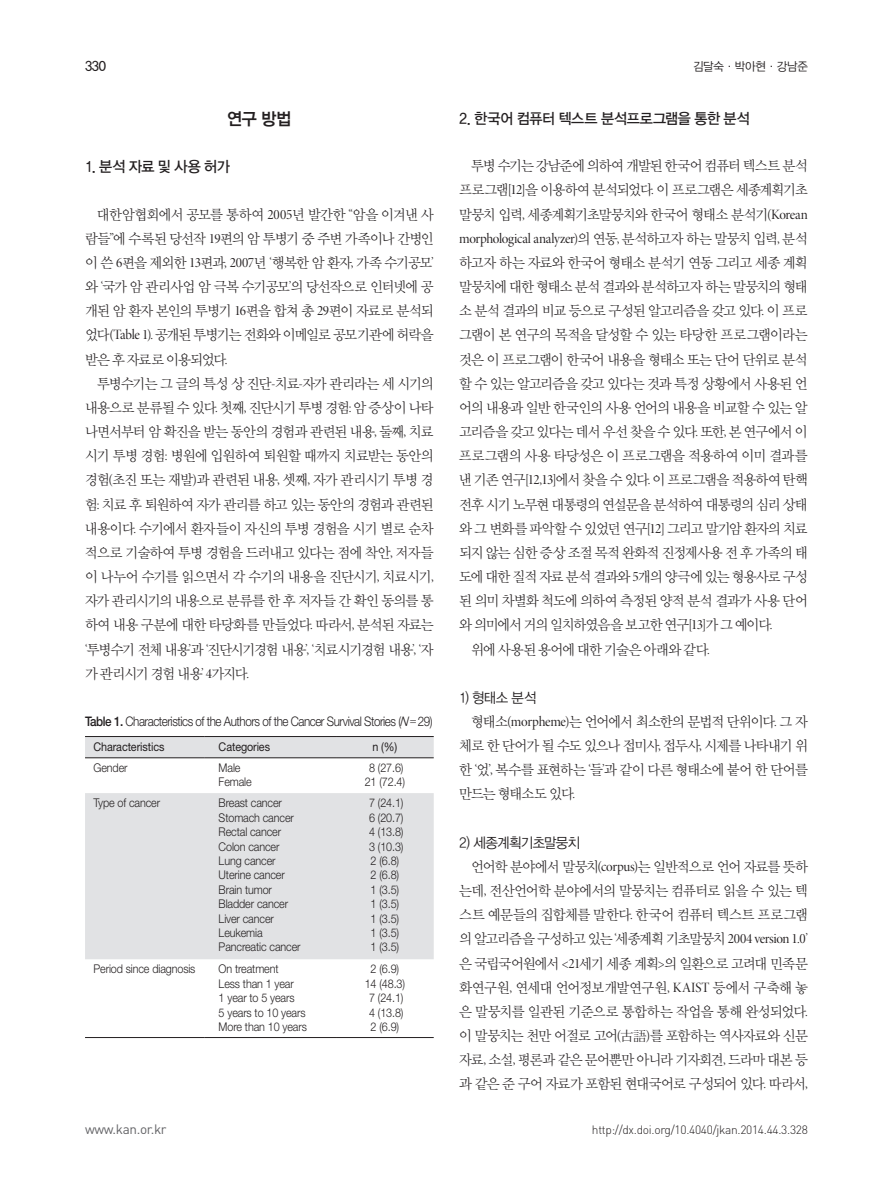
<style>
.page{position:relative;width:893px;height:1191px;background:#fff}
.page>*{position:absolute;margin:0;border:0;box-sizing:border-box;transform-origin:0 0}
.t1{font:17.25px "YDIYGO340";color:#231f20;scale:.95 1}
.t2{font:15px "YDIYGO330";letter-spacing:-.025em;color:#231f20;scale:.95 1}
.t3{font:14.25px/24.2px "YDIY Mj O320";letter-spacing:-.065em;color:#231f20;text-align:justify;scale:.96 1}
.t4{font:14.25px "Minion Pro Disp";letter-spacing:-.025em;color:#231f20;scale:.96 1}
.t5{font:14.25px "YDIY Mj O320";letter-spacing:-.045em;color:#231f20;scale:.96 1}
.t6{font:14.25px "YDIY Mj O320";letter-spacing:-.03em;color:#231f20;scale:.96 1}
.t7{font:14.25px "YDIY Mj O320";letter-spacing:-.035em;color:#231f20;scale:.96 1}
.t8{font:14.25px "YDIYGO320";letter-spacing:-.055em;color:#231f20;scale:.95 1}
.t9{font:13.5px "DIN Pro";letter-spacing:-.025em;color:#636366}
.t10{font:13.5px "YDIYGO330";color:#231f20;scale:.95 1}
.t11{font:300 13.2px "Helvetica Neue LT Std";letter-spacing:-.04em;color:#231f20;scale:.88 1}
.t12{font:300 12px/14.4px "Helvetica Neue LT Std";letter-spacing:-.01em;color:#231f20;scale:.9 1}
.t13{font:300 12px "DIN Pro";letter-spacing:-.025em;color:#231f20}
.t14{font:12px "Helvetica Neue LT Std";letter-spacing:-.01em;color:#231f20;scale:.9 1}
.t15{font:12px "YDIYGO320";letter-spacing:-.02em;color:#231f20;scale:.95 1}
.s1{font-family:"Minion Pro Disp"}
.s2{font-weight:500}
.s3{font-style:italic}
.s4{font-family:"Dotum";font-weight:400;font-size:11.85px}
.s5{font-family:"YDIY Mj O320"}
</style>
<div class="page">
<svg style="left:85px;top:737px;width:349px;height:222px;fill:#e1e2e4"></svg>
<hr style="left:85px;top:1037px;width:119px;height:1px;background:#231f20">
<hr style="left:204px;top:1037px;width:132px;height:1px;background:#231f20">
<hr style="left:336px;top:1037px;width:98px;height:1px;background:#231f20">
<hr style="left:85px;top:736px;width:119px;height:1px;background:#231f20">
<hr style="left:204px;top:736px;width:132px;height:1px;background:#231f20">
<hr style="left:336px;top:736px;width:98px;height:1px;background:#231f20">
<hr style="left:85px;top:757px;width:119px;height:1px;background:#231f20">
<hr style="left:204px;top:757px;width:132px;height:1px;background:#231f20">
<hr style="left:336px;top:757px;width:98px;height:1px;background:#231f20">
<p class="t10" style="left:85px;top:59px;width:24px">330</p>
<p class="t1" style="left:227px;top:109px;width:69px">연구 방법</p>
<p class="t2" style="left:85px;top:158px;width:169px">1. 분석 자료 및 사용 허가　</p>
<p class="t3" style="left:85px;top:202px;width:365px;text-indent:12px">대한암협회에서 공모를 통하여 <span class="s1">2005</span>년 발간한 <span class="s1">“</span>암을 이겨낸 사 람들<span class="s1">”</span>에 수록된 당선작 <span class="s1">19</span>편의 암 투병기 중 주변 가족이나 간병인 이 쓴 <span class="s1">6</span>편을 제외한 <span class="s1">13</span>편과<span class="s1">, 2007</span>년 <span class="s1">‘</span>행복한 암 환자<span class="s1">,</span> 가족 수기공모<span class="s1">’ </span>와 <span class="s1">‘</span>국가 암 관리사업 암 극복 수기공모<span class="s1">’</span>의 당선작으로 인터넷에 공 개된 암 환자 본인의 투병기 <span class="s1">16</span>편을 합쳐 총 <span class="s1">29</span>편이 자료로 분석되 었다<span class="s1">(Table 1).</span> 공개된 투병기는 전화와 이메일로 공모기관에 허락을 받은 후 자료로 이용되었다<span class="s1">.</span></p>
<p class="t3" style="left:85px;top:371px;width:365px;text-indent:12px">투병수기는 그 글의 특성 상 진단<span class="s1">-</span>치료<span class="s1">-</span>자가 관리라는 세 시기의 내용으로 분류될 수 있다<span class="s1">.</span> 첫째<span class="s1">,</span> 진단시기 투병 경험<span class="s1">:</span> 암 증상이 나타 나면서부터 암 확진을 받는 동안의 경험과 관련된 내용<span class="s1">,</span> 둘째<span class="s1">,</span> 치료 시기 투병 경험<span class="s1">:</span> 병원에 입원하여 퇴원할 때까지 치료받는 동안의 경험<span class="s1">(</span>초진 또는 재발<span class="s1">)</span>과 관련된 내용<span class="s1">,</span> 셋째<span class="s1">,</span> 자가 관리시기 투병 경 험<span class="s1">:</span> 치료 후 퇴원하여 자가 관리를 하고 있는 동안의 경험과 관련된 내용이다<span class="s1">.</span> 수기에서 환자들이 자신의 투병 경험을 시기 별로 순차 적으로 기술하여 투병 경험을 드러내고 있다는 점에 착안<span class="s1">,</span> 저자들 이 나누어 수기를 읽으면서 각 수기의 내용을 진단시기<span class="s1">,</span> 치료시기<span class="s1">, </span>자가 관리시기의 내용으로 분류를 한 후 저자들 간 확인 동의를 통 하여 내용 구분에 대한 타당화를 만들었다<span class="s1">.</span> 따라서<span class="s1">,</span> 분석된 자료는 <span class="s1">‘</span>투병수기 전체 내용<span class="s1">’</span>과 <span class="s1">‘</span>진단시기경험 내용<span class="s1">’, ‘</span>치료시기경험 내용<span class="s1">’, ‘</span>자 가 관리시기 경험 내용<span class="s1">’ 4</span>가지다<span class="s1">.</span></p>
<p class="t11" style="left:85px;top:713px;width:396px"><span class="s2">Table 1.</span> Characteristics of the Authors of the Cancer Survival Stories (<span class="s3">N</span><span class="s4">=</span>29)</p>
<p class="t14" style="left:94px;top:739px;width:80px">Characteristics</p>
<p class="t14" style="left:219px;top:739px;width:59px">Categories</p>
<p class="t14" style="left:372px;top:739px;width:29px">n (%)</p>
<p class="t12" style="left:94px;top:760px;width:39px">Gender</p>
<p class="t12" style="left:219px;top:760px;width:38px">Male<br>Female</p>
<p class="t12" style="left:365px;top:760px;width:46px;text-align:center">8 (27.6)<br>21 (72.4)</p>
<p class="t12" style="left:94px;top:795px;width:76px">Type of cancer</p>
<p class="t12" style="left:219px;top:795px;width:93px">Breast cancer<br>Stomach cancer<br>Rectal cancer<br>Colon cancer<br>Lung cancer<br>Uterine cancer<br>Brain tumor<br>Bladder cancer<br>Liver cancer<br>Leukemia<br>Pancreatic cancer</p>
<p class="t12" style="left:369px;top:795px;width:40px">7 (24.1)<br>6 (20.7)<br>4 (13.8)<br>3 (10.3)<br>2 (6.8)<br>2 (6.8)<br>1 (3.5)<br>1 (3.5)<br>1 (3.5)<br>1 (3.5)<br>1 (3.5)</p>
<p class="t12" style="left:94px;top:961px;width:115px">Period since diagnosis</p>
<p class="t12" style="left:219px;top:961px;width:100px">On treatment<br>Less than 1 year<br>1 year to 5 years<br>5 years to 10 years<br>More than 10 years</p>
<p class="t12" style="left:365px;top:961px;width:46px;text-align:center">2 (6.9)<br>14 (48.3)<br>7 (24.1)<br>4 (13.8)<br>2 (6.9)</p>
<p class="t15" style="left:693px;top:60px;width:122px">김달숙·박아현·강남준</p>
<p class="t2" style="left:459px;top:110px;width:307px">2. 한국어 컴퓨터 텍스트 분석프로그램을 통한 분석</p>
<p class="t3" style="left:459px;top:154px;width:365px;text-indent:12px">투병 수기는 강남준에 의하여 개발된 한국어 컴퓨터 텍스트 분석 프로그램<span class="s1">[12]</span>을 이용하여 분석되었다<span class="s1">.</span> 이 프로그램은 세종계획기초 말뭉치 입력<span class="s1">,</span> 세종계획기초말뭉치와 한국어 형태소 분석기<span class="s1">(Korean</span></p>
<p class="t4" style="left:459px;top:230px;width:365px">morphological analyzer)<span class="s5">의 연동</span>, <span class="s5">분석하고자 하는 말뭉치 입력</span>, <span class="s5">분석</span></p>
<p class="t3" style="left:459px;top:251px;width:365px">하고자 하는 자료와 한국어 형태소 분석기 연동 그리고 세종 계획</p>
<p class="t3" style="left:459px;top:275px;width:365px">말뭉치에 대한 형태소 분석 결과와 분석하고자 하는 말뭉치의 형태</p>
<p class="t3" style="left:459px;top:299px;width:365px">소 분석 결과의 비교 등으로 구성된 알고리즘을 갖고 있다<span class="s1">.</span> 이 프로</p>
<p class="t5" style="left:459px;top:328px;width:365px">그램이 본 연구의 목적을 달성할 수 있는 타당한 프로그램이라는</p>
<p class="t3" style="left:459px;top:347px;width:365px">것은 이 프로그램이 한국어 내용을 형태소 또는 단어 단위로 분석</p>
<p class="t3" style="left:459px;top:371px;width:365px">할 수 있는 알고리즘을 갖고 있다는 것과 특정 상황에서 사용된 언</p>
<p class="t3" style="left:459px;top:395px;width:365px">어의 내용과 일반 한국인의 사용 언어의 내용을 비교할 수 있는 알</p>
<p class="t3" style="left:459px;top:420px;width:365px">고리즘을 갖고 있다는 데서 우선 찾을 수 있다<span class="s1">.</span> 또한<span class="s1">,</span> 본 연구에서 이</p>
<p class="t6" style="left:459px;top:449px;width:365px">프로그램의 사용 타당성은 이 프로그램을 적용하여 이미 결과를</p>
<p class="t3" style="left:459px;top:468px;width:365px">낸 기존 연구<span class="s1">[12,13]</span>에서 찾을 수 있다<span class="s1">.</span> 이 프로그램을 적용하여 탄핵</p>
<p class="t3" style="left:459px;top:492px;width:365px">전후 시기 노무현 대통령의 연설문을 분석하여 대통령의 심리 상태</p>
<p class="t3" style="left:459px;top:516px;width:365px">와 그 변화를 파악할 수 있었던 연구<span class="s1">[12]</span> 그리고 말기암 환자의 치료</p>
<p class="t3" style="left:459px;top:540px;width:365px">되지 않는 심한 증상 조절 목적 완화적 진정제사용 전 후 가족의 태</p>
<p class="t3" style="left:459px;top:565px;width:365px">도에 대한 질적 자료 분석 결과와 <span class="s1">5</span>개의 양극에 있는 형용사로 구성</p>
<p class="t3" style="left:459px;top:589px;width:365px">된 의미 차별화 척도에 의하여 측정된 양적 분석 결과가 사용 단어</p>
<p class="t3" style="left:459px;top:613px;width:328px">와 의미에서 거의 일치하였음을 보고한 연구<span class="s1">[13]</span>가 그 예이다<span class="s1">.</span></p>
<p class="t7" style="left:471px;top:642px;width:250px">위에 사용된 용어에 대한 기술은 아래와 같다<span class="s1">.</span></p>
<p class="t8" style="left:459px;top:690px;width:83px">1) 형태소 분석</p>
<p class="t3" style="left:459px;top:709px;width:365px;text-indent:12px">형태소<span class="s1">(morpheme)</span>는 언어에서 최소한의 문법적 단위이다<span class="s1">.</span> 그 자 체로 한 단어가 될 수도 있으나 접미사<span class="s1">,</span> 접두사<span class="s1">,</span> 시제를 나타내기 위 한 <span class="s1">‘</span>었<span class="s1">’,</span> 복수를 표현하는 <span class="s1">‘</span>들<span class="s1">’</span>과 같이 다른 형태소에 붙어 한 단어를 만드는 형태소도 있다<span class="s1">.</span></p>
<p class="t8" style="left:459px;top:834px;width:129px">2) 세종계획기초말뭉치</p>
<p class="t3" style="left:459px;top:854px;width:365px;text-indent:12px">언어학 분야에서 말뭉치<span class="s1">(corpus)</span>는 일반적으로 언어 자료를 뜻하 는데<span class="s1">,</span> 전산언어학 분야에서의 말뭉치는 컴퓨터로 읽을 수 있는 텍 스트 예문들의 집합체를 말한다<span class="s1">.</span> 한국어 컴퓨터 텍스트 프로그램 의 알고리즘을 구성하고 있는 <span class="s1">‘</span>세종계획 기초말뭉치 <span class="s1">2004 version 1.0’ </span>은 국립국어원에서 <span class="s1">&lt;21</span>세기 세종 계획<span class="s1">&gt;</span>의 일환으로 고려대 민족문 화연구원<span class="s1">,</span> 연세대 언어정보개발연구원<span class="s1">, KAIST</span> 등에서 구축해 놓 은 말뭉치를 일관된 기준으로 통합하는 작업을 통해 완성되었다<span class="s1">. </span>이 말뭉치는 천만 어절로 고어<span class="s1">(</span>古語<span class="s1">)</span>를 포함하는 역사자료와 신문 자료<span class="s1">,</span> 소설<span class="s1">,</span> 평론과 같은 문어뿐만 아니라 기자회견<span class="s1">,</span> 드라마 대본 등 과 같은 준 구어 자료가 포함된 현대국어로 구성되어 있다<span class="s1">.</span> 따라서<span class="s1">,</span></p>
<p class="t9" style="left:85px;top:1119px;width:83px">www.kan.or.kr</p>
<p class="t13" style="left:592px;top:1121px;width:218px">http://dx.doi.org/10.4040/jkan.2014.44.3.328</p>
</div>
